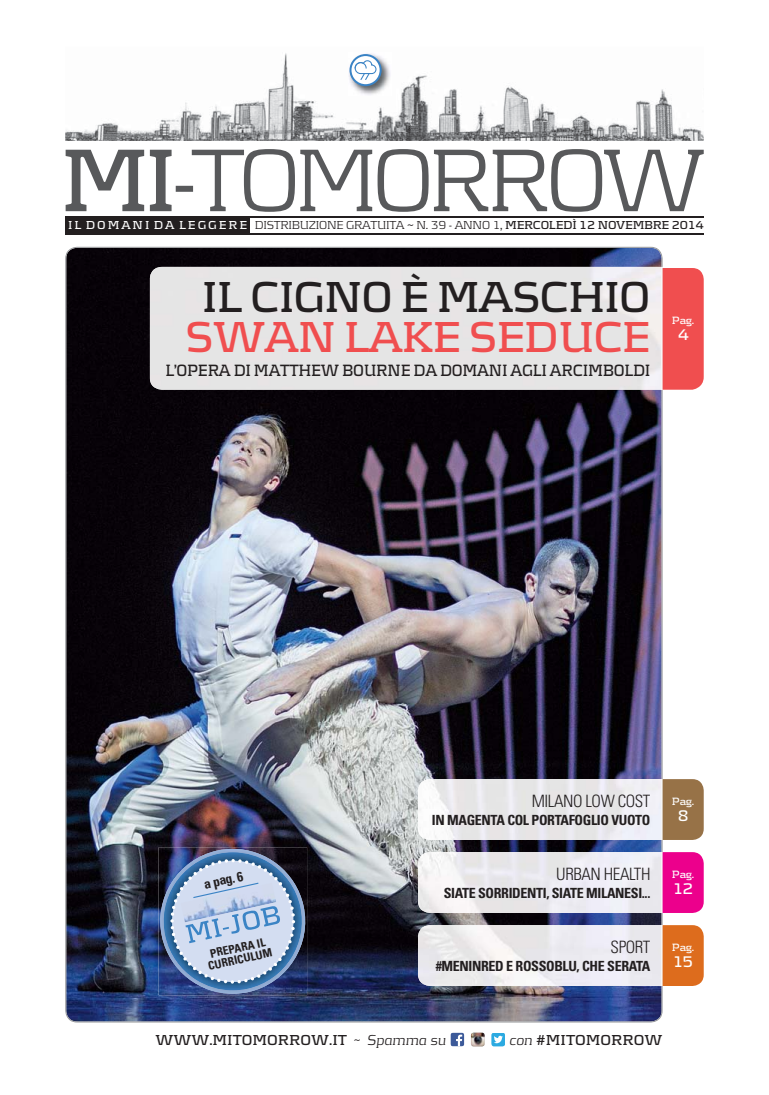
<style>
.page{position:relative;width:769px;height:1095px;background:#fff}
.page>*{position:absolute;margin:0;border:0;box-sizing:border-box;transform-origin:0 0}
.t1{font:700 45px "Kontrapunkt";letter-spacing:-.025em;color:#231f20}
.t2{font:700 45px "Kontrapunkt";letter-spacing:-.025em;color:#f04e4f}
.t3{font:700 17px "Kontrapunkt";letter-spacing:-.015em;color:#231f20;scale:.9 1}
.t4{font:300 condensed 17px "Univers";letter-spacing:-.025em;color:#231f20}
.t5{font:700 16px "Kontrapunkt";color:#fff}
.t6{font:700 15px "Kontrapunkt";color:#231f20}
.t7{font:700 condensed 14px "Univers";letter-spacing:-.025em;color:#231f20}
.t8{font:700 condensed 13.6px "Univers";color:#231f20}
.t9{font:300 12px "Kontrapunkt";letter-spacing:-.025em;color:#231f20}
.t10{font:700 condensed 11.6px/11.5px "Univers";color:#231f20;text-align:center}
.t11{font:700 11px "Kontrapunkt";letter-spacing:-.025em;color:#fff}
.s1{font-weight:700;color:#fff}
.s2{font-weight:700}
.s3{font-weight:300;font-style:italic}
</style>
<div class="page">
<img style="left:65px;top:53px;width:638px;height:88px">
<svg style="left:66px;top:149px;width:637px;height:63px"></svg>
<img style="left:65px;top:247px;width:597px;height:775px">
<img style="left:418px;top:779px;width:243px;height:60px">
<hr style="left:661px;top:779px;width:1px;height:60px;background:#f6f6f7">
<img style="left:418px;top:924px;width:243px;height:61px">
<hr style="left:661px;top:924px;width:1px;height:61px;background:#f6f6f7">
<img style="left:418px;top:851px;width:243px;height:61px">
<hr style="left:661px;top:851px;width:1px;height:61px;background:#f6f6f7">
<div style="left:150px;top:267px;width:511px;height:122px;background:#e5e5e5"></div>
<hr style="left:661px;top:267px;width:1px;height:122px;background:#f6f6f7">
<hr style="left:65px;top:216px;width:638px;height:1px;background:#231f20">
<hr style="left:65px;top:233px;width:638px;height:1px;background:#231f20">
<div style="left:65px;top:216px;width:185px;height:18px;background:#231f20"></div>
<div style="left:450px;top:1032px;width:14px;height:14px;background:#3c5a99"></div>
<svg style="left:456px;top:1034px;width:6px;height:12px"></svg>
<img style="left:470px;top:1032px;width:14px;height:14px;border-radius:3px">
<div style="left:491px;top:1032px;width:14px;height:14px;background:#2caae1;border-radius:3px"></div>
<svg style="left:494px;top:1035px;width:8px;height:7px"></svg>
<div style="left:662px;top:268px;width:41px;height:121px;background:#f04e4f"></div>
<div style="left:662px;top:779px;width:41px;height:60px;background:#977247"></div>
<svg style="left:662px;top:924px;width:41px;height:61px;background:#de7227"></svg>
<svg style="left:662px;top:851px;width:41px;height:61px;background:#ec0b91"></svg>
<img style="left:348px;top:53px;width:43px;height:43px">
<svg style="left:349px;top:54px;width:32px;height:32px"></svg>
<img style="left:153px;top:841px;width:159px;height:159px">
<p class="t9" style="left:68px;top:221px;width:636px"><span class="s1">I L D O M A N I D A L E G G E R E</span> DISTRIBUZIONE GRATUITA ~ N. 39 - ANNO 1, <span class="s2">MERCOLEDÌ 12 NOVEMBRE 2014</span></p>
<h1 class="t1" style="left:202px;top:282px;width:450px">IL CIGNO È MASCHIO</h1>
<h1 class="t2" style="left:185px;top:322px;width:466px">SWAN LAKE SEDUCE</h1>
<p class="t11" style="left:671px;top:317px;width:24px">Pag.</p>
<p class="t5" style="left:677px;top:330px;width:12px">4</p>
<p class="t3" style="left:165px;top:365px;width:540px">L’OPERA DI MATTHEW BOURNE DA DOMANI AGLI ARCIMBOLDI</p>
<p class="t8" style="left:203px;top:879px;width:41px;rotate:-13deg">a pag. 6</p>
<p class="t10" style="left:205px;top:949px;width:67px;rotate:-12deg">PREPARA IL<br>CURRICULUM</p>
<p class="t4" style="left:531px;top:794px;width:120px">MILANO LOW COST</p>
<p class="t7" style="left:431px;top:814px;width:220px">IN MAGENTA COL PORTAFOGLIO VUOTO</p>
<p class="t11" style="left:671px;top:797px;width:24px">Pag.</p>
<p class="t5" style="left:677px;top:810px;width:12px">8</p>
<p class="t4" style="left:556px;top:867px;width:96px">URBAN HEALTH</p>
<p class="t7" style="left:443px;top:887px;width:208px">SIATE SORRIDENTI, SIATE MILANESI...</p>
<p class="t11" style="left:671px;top:870px;width:24px">Pag.</p>
<p class="t5" style="left:672px;top:883px;width:22px">12</p>
<p class="t4" style="left:610px;top:940px;width:41px">SPORT</p>
<p class="t7" style="left:435px;top:960px;width:216px">#MENINRED E ROSSOBLU, CHE SERATA</p>
<p class="t11" style="left:671px;top:943px;width:24px">Pag.</p>
<p class="t5" style="left:672px;top:956px;width:22px">15</p>
<p class="t6" style="left:155px;top:1034px;width:292px">WWW.MITOMORROW.IT <sub>~</sub> <span class="s3">Spamma su</span></p>
<p class="t6" style="left:509px;top:1034px;width:155px"><span class="s3">con</span> #MITOMORROW</p>
</div>
